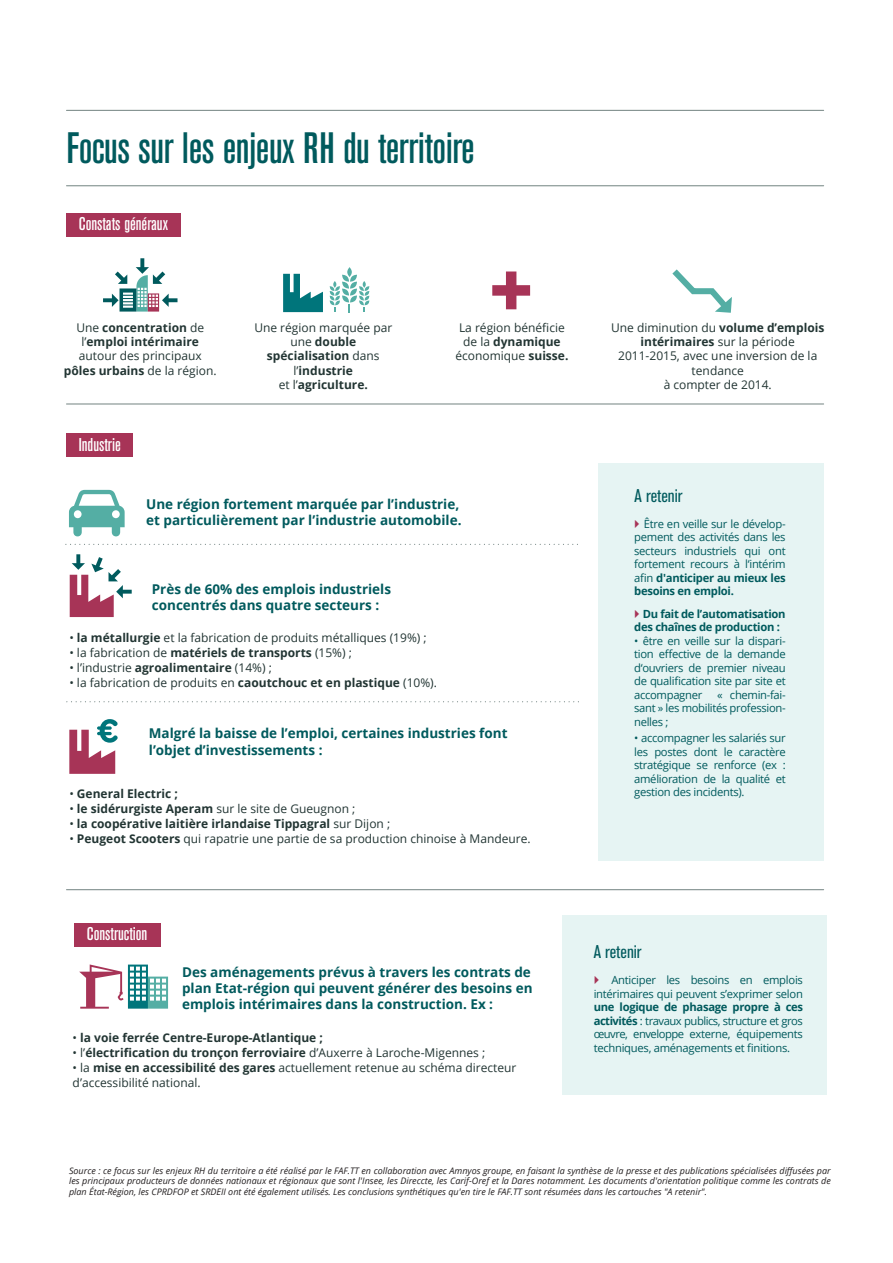
<style>
.page{position:relative;width:893px;height:1263px;background:#fff}
.page>*{position:absolute;margin:0;border:0;box-sizing:border-box;transform-origin:0 0}
.t1{font:500 condensed 43.5px "Akzidenz Grotesk BE";letter-spacing:-.01em;color:#005a5d}
.t2{font:500 condensed 18.3px "Akzidenz Grotesk BE";color:#fff}
.t3{font:condensed 18.3px "Akzidenz Grotesk BE";color:#005a5d}
.t4{font:700 13.5px/16.2px "Open Sans";color:#005a5d}
.t5{font:12px/14.4px "Open Sans";color:#223533;text-align:center}
.t6{font:700 12px/14.4px "Open Sans";color:#223533;text-align:center}
.t7{font:11.25px/13.5px "Open Sans";letter-spacing:-.025em;color:#005a5d;text-align:justify}
.t8{font:700 11.25px/13.5px "Open Sans";letter-spacing:-.025em;color:#005a5d}
.t9{font:italic 9px/10.8px "Open Sans";color:#231f20;text-align:justify}
.s1{font-weight:400}
.s2{font-weight:700}
</style>
<div class="page">
<hr style="left:66px;top:185px;width:758px;height:1px;background:#728381">
<hr style="left:66px;top:110px;width:758px;height:1px;background:#728381">
<hr style="left:66px;top:404px;width:758px;height:1px;background:#728381">
<hr style="left:66px;top:889px;width:758px;height:1px;background:#728381">
<svg style="left:283px;top:274px;width:40px;height:38px"></svg>
<div style="left:66px;top:434px;width:67px;height:23px;background:#a73457"></div>
<div style="left:598px;top:463px;width:226px;height:398px;background:#e6f4f3"></div>
<div style="left:74px;top:923px;width:87px;height:24px;background:#a73457"></div>
<svg style="left:79px;top:964px;width:89px;height:45px"></svg>
<div style="left:562px;top:915px;width:265px;height:180px;background:#e6f4f3"></div>
<div style="left:66px;top:213px;width:114px;height:23px;background:#a73457"></div>
<svg style="left:66px;top:544px;width:512px;height:1px"></svg>
<svg style="left:67px;top:701px;width:512px;height:1px"></svg>
<svg style="left:70px;top:554px;width:62px;height:63px"></svg>
<svg style="left:103px;top:258px;width:74px;height:54px"></svg>
<div style="left:347px;top:267px;width:5px;height:10px;background:#54aea4;border-radius:50%"></div>
<svg style="left:330px;top:275px;width:39px;height:38px"></svg>
<div style="left:506px;top:271px;width:10px;height:38px;background:#a73457"></div>
<div style="left:492px;top:285px;width:38px;height:11px;background:#a73457"></div>
<svg style="left:69px;top:490px;width:56px;height:47px"></svg>
<svg style="left:69px;top:719px;width:49px;height:55px"></svg>
<svg style="left:672px;top:269px;width:60px;height:44px"></svg>
<h1 class="t1" style="left:66px;top:124px;width:410px">Focus sur les enjeux RH du territoire</h1>
<h2 class="t2" style="left:79px;top:214px;width:91px">Constats généraux</h2>
<p class="t6" style="left:64px;top:320px;width:154px"><span class="s1">Une</span> concentration <span class="s1">de l’</span>emploi intérimaire <span class="s1">autour des principaux </span>pôles urbains <span class="s1">de la région.</span></p>
<p class="t6" style="left:254px;top:320px;width:139px"><span class="s1">Une région marquée par une</span> double spécialisation <span class="s1">dans l’</span>industrie<br><span class="s1">et l’</span>agriculture.</p>
<p class="t5" style="left:455px;top:320px;width:115px">La région bénéficie de la <span class="s2">dynamique </span>économique <span class="s2">suisse.</span></p>
<p class="t5" style="left:611px;top:320px;width:215px">Une diminution du <span class="s2">volume d’emplois intérimaires</span> sur la période<br>2011-2015, avec une inversion de la tendance<br>à compter de 2014.</p>
<h2 class="t2" style="left:79px;top:434px;width:44px">Industrie</h2>
<p class="t4" style="left:146px;top:495px;width:317px">Une région fortement marquée par l’industrie, et particulièrement par l’industrie automobile.</p>
<p class="t4" style="left:152px;top:581px;width:241px">Près de 60% des emplois industriels concentrés dans quatre secteurs :</p>
<p class="t5" style="left:69px;top:630px;width:359px">• <span class="s2">la métallurgie</span> et la fabrication de produits métalliques (19%) ;</p>
<p class="t5" style="left:69px;top:645px;width:284px">• la fabrication de <span class="s2">matériels de transports</span> (15%) ;</p>
<p class="t5" style="left:69px;top:660px;width:204px">• l’industrie <span class="s2">agroalimentaire</span> (14%) ;</p>
<p class="t5" style="left:69px;top:675px;width:369px">• la fabrication de produits en <span class="s2">caoutchouc et en plastique</span> (10%).</p>
<p class="t4" style="left:149px;top:725px;width:360px">Malgré la baisse de l’emploi, certaines industries font l’objet d’investissements :</p>
<p class="t6" style="left:69px;top:786px;width:110px"><span class="s1">•</span> General Electric ;</p>
<p class="t5" style="left:69px;top:801px;width:288px">• <span class="s2">le sidérurgiste Aperam</span> sur le site de Gueugnon ;</p>
<p class="t6" style="left:69px;top:816px;width:322px"><span class="s1">•</span> la coopérative laitière irlandaise Tippagral <span class="s1">sur Dijon ;</span></p>
<p class="t5" style="left:69px;top:831px;width:463px">• <span class="s2">Peugeot Scooters</span> qui rapatrie une partie de sa production chinoise à Mandeure.</p>
<h2 class="t2" style="left:87px;top:924px;width:62px">Construction</h2>
<p class="t4" style="left:182px;top:963px;width:352px">Des aménagements prévus à travers les contrats de plan Etat-région qui peuvent générer des besoins en emplois intérimaires dans la construction. Ex :</p>
<p class="t6" style="left:73px;top:1030px;width:252px"><span class="s1">•</span> la voie ferrée Centre-Europe-Atlantique ;</p>
<p class="t6" style="left:73px;top:1045px;width:414px"><span class="s1">• l’</span>électrification du tronçon ferroviaire <span class="s1">d’Auxerre à Laroche-Migennes ;</span></p>
<p class="t5" style="left:73px;top:1060px;width:445px;line-height:15px;text-align:left">• la <span class="s2">mise en accessibilité des gares</span> actuellement retenue au schéma directeur d’accessibilité national.</p>
<h2 class="t3" style="left:635px;top:485px;width:49px">A retenir</h2>
<p class="t7" style="left:634px;top:517px;width:153px;text-indent:10px">Être en veille sur le dévelop&shy;pement des activités dans les secteurs industriels qui ont fortement recours à l‘intérim afin <span class="s2">d'anticiper au mieux les besoins en emploi.</span></p>
<p class="t8" style="left:634px;top:607px;width:153px;text-indent:9px">Du fait de l’automatisation des chaînes de production :</p>
<p class="t7" style="left:634px;top:634px;width:153px">• être en veille sur la dispari&shy;tion effective de la demande d‘ouvriers de premier niveau de qualification site par site et accompagner</p>
<p class="t7" style="left:634px;top:688px;width:153px;text-indent:83px">« chemin-fai&shy;sant » les mobilités profession&shy;nelles ;</p>
<p class="t7" style="left:634px;top:731px;width:153px">• accompagner les salariés sur les postes dont le caractère stratégique se renforce (ex : amélioration de la qualité et gestion des incidents).</p>
<h2 class="t3" style="left:594px;top:941px;width:49px">A retenir</h2>
<p class="t7" style="left:594px;top:973px;width:211px;text-align:right">Anticiper les besoins en emplois intérimaires qui peuvent s’exprimer selon</p>
<p class="t7" style="left:594px;top:1000px;width:211px"><span class="s2">une logique de phasage propre à ces activités</span> : travaux publics, structure et gros œuvre, enveloppe externe, équipements techniques, aménagements et finitions.</p>
<p class="t9" style="left:69px;top:1164px;width:763px">Source : ce focus sur les enjeux RH du territoire a été réalisé par le FAF.TT en collaboration avec Amnyos groupe, en faisant la synthèse de la presse et des publications spécialisées diffusées par les principaux producteurs de données nationaux et régionaux que sont l'Insee, les Direccte, les Carif-Oref et la Dares notamment. Les documents d'orientation politique comme les contrats de plan État-Région, les CPRDFOP et SRDEII ont été également utilisés. Les conclusions synthétiques qu'en tire le FAF.TT sont résumées dans les cartouches "A retenir".</p>
</div>
